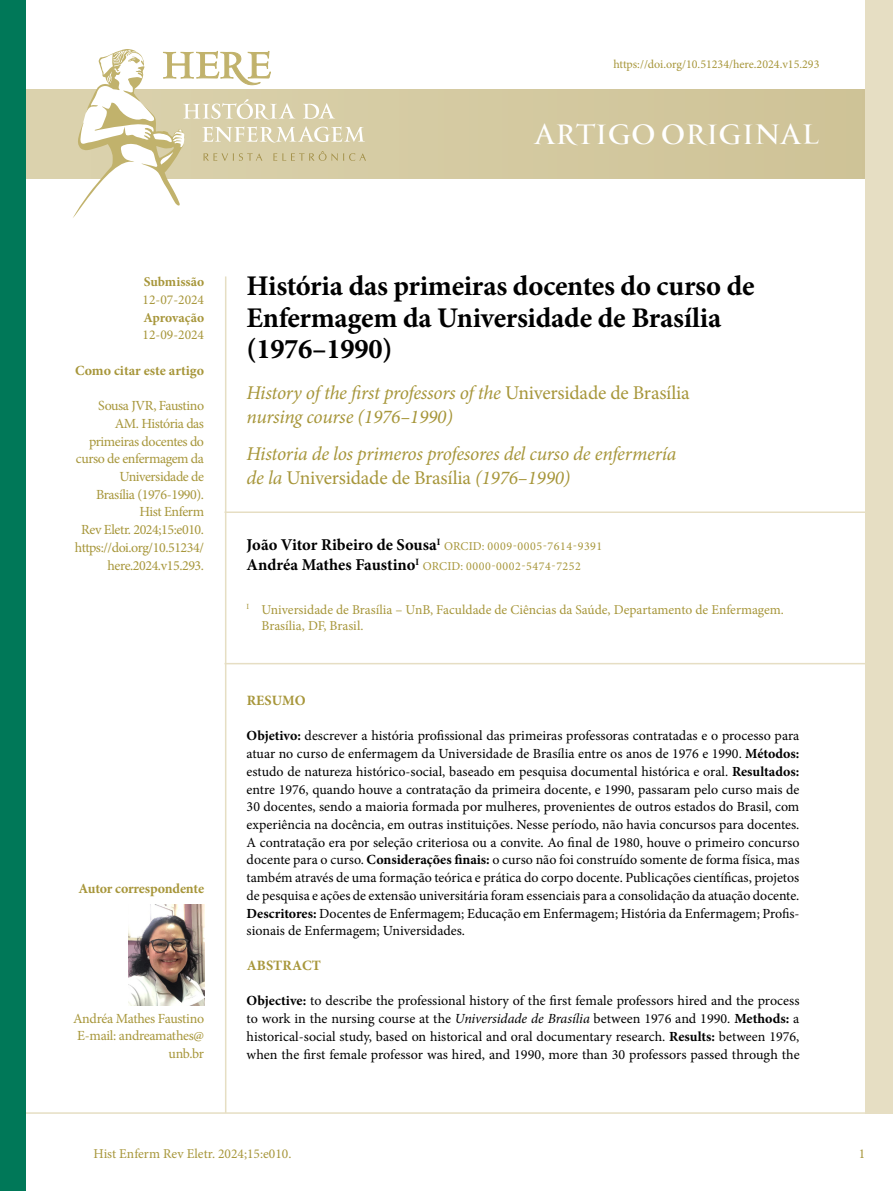
<style>
.page{position:relative;width:893px;height:1191px;background:#fff}
.page>*{position:absolute;margin:0;border:0;box-sizing:border-box;transform-origin:0 0}
.t1{font:700 28.5px/31.5px "Minion Pro";letter-spacing:-.01em;color:#000}
.t2{font:27px "PF Monumenta Pro";letter-spacing:-.005em;color:#fff}
.t3{font:italic 19.5px/24px "Minion Pro";letter-spacing:-.02em;color:#a7963a}
.t4{font:700 16.5px "Minion Pro";color:#000}
.t5{font:700 14.25px "Minion Pro";letter-spacing:.01em;color:#a7963a}
.t6{font:13.95px/17.7px "Minion Pro";color:#000;text-align:justify}
.t7{font:13.95px/17.7px "Minion Pro";letter-spacing:-.03em;color:#a7963a;text-align:right}
.t8{font:700 13.95px "Minion Pro";letter-spacing:-.01em;color:#a7963a}
.t9{font:13.5px/16.2px "Minion Pro";color:#a7963a}
.t10{font:700 13.5px "Minion Pro";color:#a7963a}
.t11{font:12px "Minion Pro";letter-spacing:.045em;color:#a7963a}
.t12{font:12px "Minion Pro";letter-spacing:.01em;color:#a7963a}
.s1{font-style:normal}
.s2{font-weight:700}
.s3{font-style:italic}
</style>
<div class="page">
<svg style="left:26px;top:89px;width:839px;height:90px;background:#d2c89e"></svg>
<hr style="left:225px;top:276px;width:1px;height:837px;background:#e6dec3">
<div style="left:865px;top:0;width:28px;height:1113px;background:#e6dec3"></div>
<hr style="left:0;top:1112px;width:893px;height:1px;background:#e6dec3">
<div style="left:0;top:0;width:26px;height:1191px;background:#007858"></div>
<svg style="left:71px;top:49px;width:295px;height:169px"></svg>
<hr style="left:225px;top:511px;width:668px;height:2px;background:#e6dec3">
<hr style="left:225px;top:663px;width:668px;height:1px;background:#e6dec3">
<img style="left:129px;top:904px;width:75px;height:101px">
<p class="t12" style="left:613px;top:56px;width:208px">https://doi.org/10.51234/here.2024.v15.293</p>
<h2 class="t2" style="left:534px;top:117px;width:287px">ARTIGO ORIGINAL</h2>
<p class="t10" style="left:144px;top:272px;width:62px">Submissão</p>
<p class="t9" style="left:143px;top:292px;width:63px">12-07-2024</p>
<p class="t10" style="left:144px;top:308px;width:62px">Aprovação</p>
<p class="t9" style="left:143px;top:327px;width:63px">12-09-2024</p>
<p class="t8" style="left:75px;top:360px;width:131px">Como citar este artigo</p>
<p class="t7" style="left:75px;top:397px;width:131px">Sousa JVR, Faustino<br>AM. História das primeiras docentes do curso de enfermagem da<br>Universidade de<br>Brasília (1976-1990).<br>Hist Enferm<br>Rev Eletr. 2024;15:e010. https://doi.org/10.51234/ here.2024.v15.293.</p>
<p class="t8" style="left:79px;top:878px;width:127px">Autor correspondente</p>
<p class="t7" style="left:73px;top:1009px;width:133px">Andréa Mathes Faustino<br>E-mail: andreamathes@ unb.br</p>
<h1 class="t1" style="left:247px;top:270px;width:510px">História das primeiras docentes do curso de<br>Enfermagem da Universidade de Brasília (1976–1990)</h1>
<h3 class="t3" style="left:247px;top:381px;width:445px">History of the first professors of the <span class="s1">Universidade de Brasília </span>nursing course (1976–1990)</h3>
<h3 class="t3" style="left:247px;top:441px;width:431px">Historia de los primeros profesores del curso de enfermería de la <span class="s1">Universidade de Brasília</span> (1976–1990)</h3>
<p class="t4" style="left:247px;top:533px;width:195px">João Vitor Ribeiro de Sousa<sup>I</sup></p>
<p class="t11" style="left:444px;top:538px;width:160px">ORCID: 0009-0005-7614-9391</p>
<p class="t4" style="left:247px;top:553px;width:174px">Andréa Mathes Faustino<sup>I</sup></p>
<p class="t11" style="left:423px;top:558px;width:160px">ORCID: 0000-0002-5474-7252</p>
<p class="t9" style="left:262px;top:601px;width:524px;text-indent:-15px"><sup>I</sup> Universidade de Brasília – UnB, Faculdade de Ciências da Saúde, Departamento de Enfermagem.<br>Brasília, DF, Brasil.</p>
<p class="t5" style="left:247px;top:690px;width:61px">RESUMO</p>
<p class="t6" style="left:247px;top:727px;width:554px"><span class="s2">Objetivo:</span> descrever a história profissional das primeiras professoras contratadas e o processo para atuar no curso de enfermagem da Universidade de Brasília entre os anos de 1976 e 1990. <span class="s2">Métodos: </span>estudo de natureza histórico-social, baseado em pesquisa documental histórica e oral. <span class="s2">Resultados: </span>entre 1976, quando houve a contratação da primeira docente, e 1990, passaram pelo curso mais de 30 docentes, sendo a maioria formada por mulheres, provenientes de outros estados do Brasil, com experiência na docência, em outras instituições. Nesse período, não havia concursos para docentes.<br>A contratação era por seleção criteriosa ou a convite. Ao final de 1980, houve o primeiro concurso docente para o curso. <span class="s2">Considerações finais:</span> o curso não foi construído somente de forma física, mas também através de uma formação teórica e prática do corpo docente. Publicações científicas, projetos de pesquisa e ações de extensão universitária foram essenciais para a consolidação da atuação docente.<br><span class="s2">Descritores:</span> Docentes de Enfermagem; Educação em Enfermagem; História da Enfermagem; Profis&shy;sionais de Enfermagem; Universidades.</p>
<p class="t5" style="left:247px;top:955px;width:76px">ABSTRACT</p>
<p class="t6" style="left:247px;top:992px;width:555px"><span class="s2">Objective:</span> to describe the professional history of the first female professors hired and the process to work in the nursing course at the <span class="s3">Universidade de Brasília</span> between 1976 and 1990. <span class="s2">Methods:</span> a historical-social study, based on historical and oral documentary research. <span class="s2">Results:</span> between 1976, when the first female professor was hired, and 1990, more than 30 professors passed through the</p>
<p class="t9" style="left:94px;top:1145px;width:199px">Hist Enferm Rev Eletr. 2024;15:e010.</p>
<p class="t9" style="left:859px;top:1145px;width:8px">1</p>
</div>
